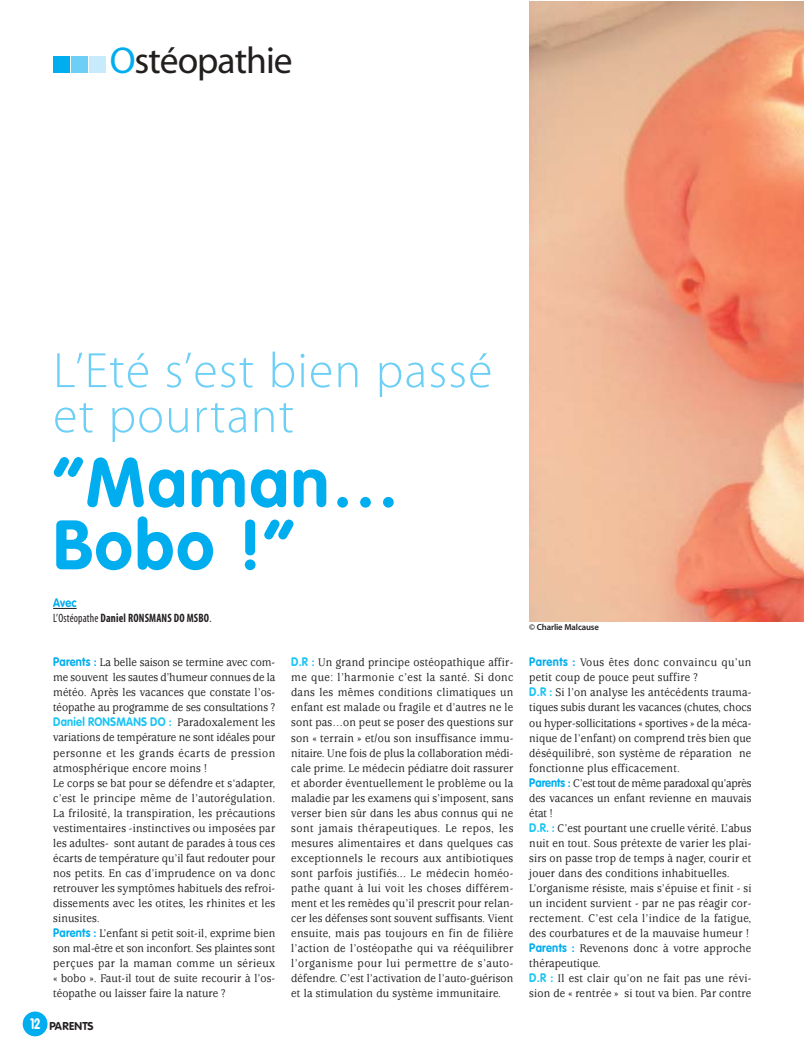
<style>
.page{position:relative;width:804px;height:1053px;background:#fff}
.page>*{position:absolute;margin:0;border:0;box-sizing:border-box;transform-origin:0 0}
.t1{font:700 68.75px/62.5px "VAG Rounded";letter-spacing:.03em;color:#00adef}
.t2{font:50px/45px "Myriad MM 215 600";letter-spacing:.025em;color:#6ccff6}
.t3{font:37.5px "Myriad MM 406 600";letter-spacing:-.025em;color:#231f1f}
.t4{font:500 12.25px/15px "Usherwood";letter-spacing:.02em;color:#231f1f;text-align:justify;scale:.9 1}
.t5{font:700 12.25px "VAG Rounded";letter-spacing:.025em;color:#1bc4f3;scale:.9 1}
.t6{font:12.25px "Myriad MM 700 300";letter-spacing:.015em;color:#231f1f;scale:.9 1}
.t7{font:700 12.25px "VAG Rounded";color:#00adef;scale:.9 1}
.t8{font:700 11.25px "VAG Rounded";letter-spacing:.01em;color:#231f1f}
.t9{font:8.75px "Myriad MM 565 600";letter-spacing:-.015em;color:#231f1f}
.s1{color:#00adef}
.s2{font-family:"Myriad MM 400 300"}
.s3{font-family:"VAG Rounded";font-weight:700;color:#00adef}
.s4{font-family:"Usherwood";font-weight:500;color:#231f1f}
.s5{font-size:15px;color:#fff}
.s6{font-family:"VAG Rounded";font-weight:700;color:#1bc4f3}
</style>
<div class="page">
<div style="left:23px;top:1011px;width:25px;height:25px;background:#00adef;border-radius:50%"></div>
<img style="left:529px;top:1px;width:275px;height:620px">
<svg style="left:53px;top:608px;width:24px;height:1px"></svg>
<div style="left:53px;top:56px;width:16px;height:16px;background:#00adef"></div>
<div style="left:71px;top:56px;width:16px;height:16px;background:#6ccff6"></div>
<div style="left:89px;top:56px;width:17px;height:16px;background:#c7ebfb"></div>
<h3 class="t3" style="left:110px;top:46px;width:184px"><span class="s1">O</span>stéopathie</h3>
<h2 class="t2" style="left:53px;top:352px;width:441px">L’Eté s’est bien passé et pourtant</h2>
<h1 class="t1" style="left:53px;top:456px;width:348px">“Maman…<br>Bobo !”</h1>
<p class="t7" style="left:53px;top:597px;width:28px">Avec</p>
<p class="t6" style="left:53px;top:613px;width:177px"><span class="s2">L’Ostéopathe</span> Daniel RONSMANS DO MSBO<span class="s2">.</span></p>
<p class="t9" style="left:529px;top:624px;width:71px">© Charlie Malcause</p>
<p class="t4" style="left:53px;top:656px;width:248px"><span class="s3">Parents :</span> La belle saison se termine avec com&shy;me souvent les sautes d’humeur connues de la météo. Après les vacances que constate l’os&shy;téopathe au programme de ses consultations ?</p>
<p class="t5" style="left:53px;top:717px;width:248px">Daniel RONSMANS DO : <span class="s4">Paradoxalement les</span></p>
<p class="t4" style="left:53px;top:731px;width:248px;text-align:left">variations de température ne sont idéales pour personne et les grands écarts de pression atmosphérique encore moins !<br>Le corps se bat pour se défendre et s‘adapter, c’est le principe même de l’autorégulation.<br>La frilosité, la transpiration, les précautions vestimentaires -instinctives ou imposées par les adultes- sont autant de parades à tous ces écarts de température qu’il faut redouter pour nos petits. En cas d’imprudence on va donc retrouver les symptômes habituels des refroi&shy;dissements avec les otites, les rhinites et les sinusites.<br><span class="s3">Parents :</span> L’enfant si petit soit-il, exprime bien son mal-être et son inconfort. Ses plaintes sont perçues par la maman comme un sérieux « bobo ». Faut-il tout de suite recourir à l’os&shy;téopathe ou laisser faire la nature ?</p>
<p class="t8" style="left:30px;top:1021px;width:65px"><span class="s5">12</span> PARENTS</p>
<p class="t4" style="left:291px;top:656px;width:248px"><span class="s6">D.R :</span> Un grand principe ostéopathique affir&shy;me que: l’harmonie c’est la santé. Si donc dans les mêmes conditions climatiques un enfant est malade ou fragile et d’autres ne le sont pas…on peut se poser des questions sur son « terrain » et/ou son insuffisance immu&shy;nitaire. Une fois de plus la collaboration médi&shy;cale prime. Le médecin pédiatre doit rassurer et aborder éventuellement le problème ou la maladie par les examens qui s’imposent, sans verser bien sûr dans les abus connus qui ne sont jamais thérapeutiques. Le repos, les mesures alimentaires et dans quelques cas exceptionnels le recours aux antibiotiques sont parfois justifiés... Le médecin homéo&shy;pathe quant à lui voit les choses différem&shy;ment et les remèdes qu’il prescrit pour relan&shy;cer les défenses sont souvent suffisants. Vient ensuite, mais pas toujours en fin de filière l’action de l’ostéopathe qui va rééquilibrer l’organisme pour lui permettre de s’auto&shy;défendre. C’est l’activation de l’auto-guérison et la stimulation du système immunitaire.</p>
<p class="t4" style="left:529px;top:656px;width:248px;text-align:left"><span class="s3">Parents :</span> Vous êtes donc convaincu qu’un petit coup de pouce peut suffire ?<br><span class="s6">D.R :</span> Si l’on analyse les antécédents trauma&shy;tiques subis durant les vacances (chutes, chocs ou hyper-sollicitations « sportives » de la méca&shy;nique de l’enfant) on comprend très bien que déséquilibré, son système de réparation ne fonctionne plus efficacement.<br><span class="s3">Parents :</span> C’est tout de même paradoxal qu’après des vacances un enfant revienne en mauvais état !<br><span class="s6">D.R. :</span> C’est pourtant une cruelle vérité. L’abus nuit en tout. Sous prétexte de varier les plai&shy;sirs on passe trop de temps à nager, courir et jouer dans des conditions inhabituelles.<br>L’organisme résiste, mais s’épuise et finit - si un incident survient - par ne pas réagir cor&shy;rectement. C’est cela l’indice de la fatigue, des courbatures et de la mauvaise humeur !<br><span class="s3">Parents :</span> Revenons donc à votre approche thérapeutique.<br><span class="s6">D.R :</span> Il est clair qu’on ne fait pas une révi&shy;sion de « rentrée » si tout va bien. Par contre</p>
</div>
